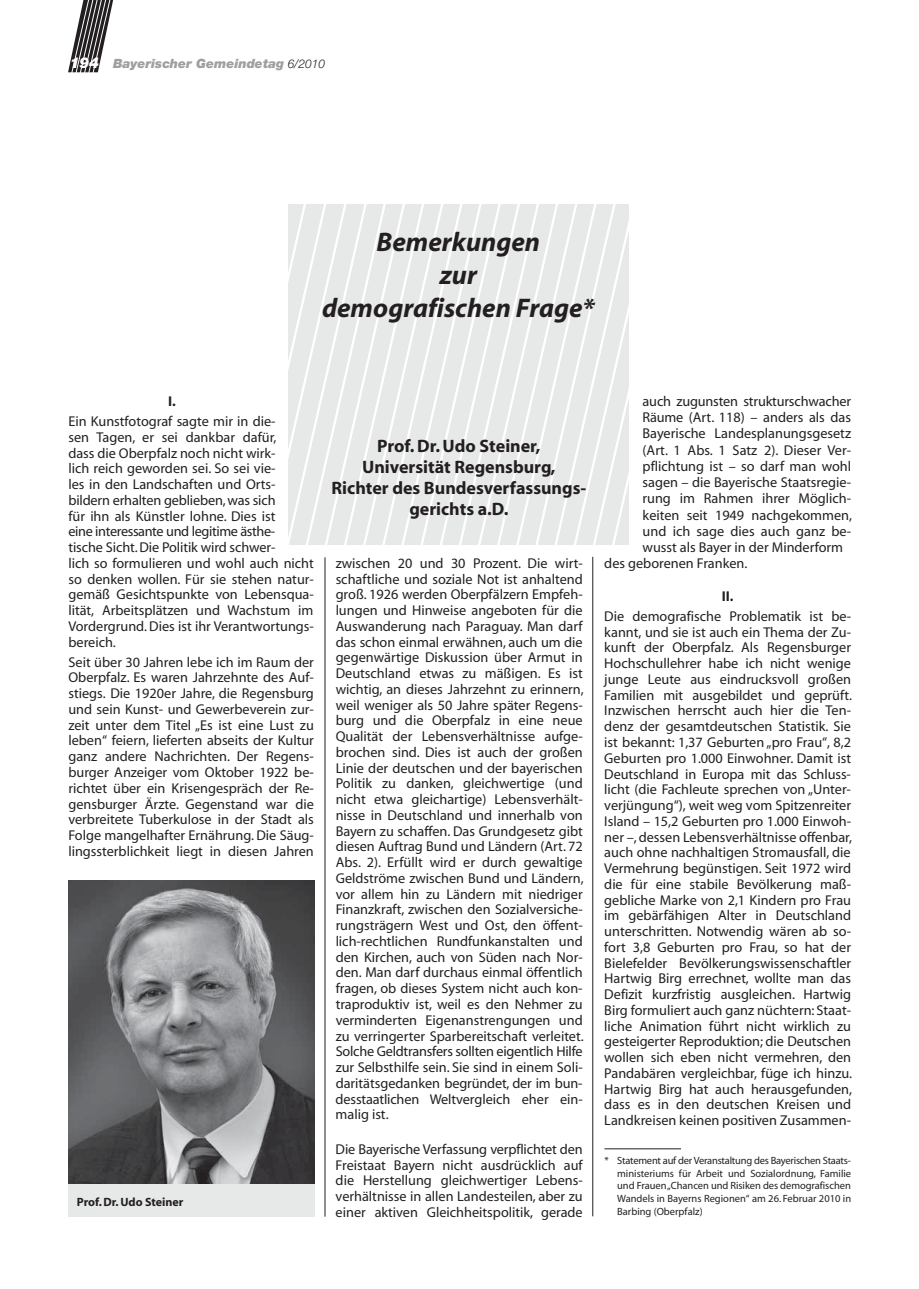
<style>
.page{position:relative;width:919px;height:1289px;background:#fff}
.page>*{position:absolute;margin:0;border:0;box-sizing:border-box;transform-origin:0 0}
.t1{font:italic 700 27px/33px "Myriad";color:#231f20;text-align:center}
.t2{font:700 18px/21px "Myriad";color:#231f20;text-align:center}
.t3{font:14.25px/15.8px "Myriad";color:#231f20;text-align:justify}
.t4{font:700 14.25px "Myriad";color:#231f20}
.t5{font:italic 900 12.75px "Helvetica Neue";color:#9d9fa1}
.t6{font:700 12px "Myriad";color:#231f20}
.t7{font:10.5px/12.8px "Myriad";color:#231f20;text-align:justify}
.s1{font-size:15px;color:#fff}
.s2{font-weight:300;font-size:12px;color:#231f20}
</style>
<div class="page">
<svg style="left:68px;top:0;width:45px;height:73px"></svg>
<svg style="left:288px;top:204px;width:19px;height:341px;background:#e9eaea"></svg>
<svg style="left:307px;top:204px;width:19px;height:498px"></svg>
<svg style="left:326px;top:204px;width:19px;height:341px;background:#e9eaea"></svg>
<svg style="left:345px;top:204px;width:19px;height:341px;background:#e9eaea"></svg>
<svg style="left:364px;top:204px;width:19px;height:341px;background:#e9eaea"></svg>
<svg style="left:383px;top:204px;width:20px;height:341px;background:#e9eaea"></svg>
<svg style="left:403px;top:204px;width:19px;height:341px;background:#e9eaea"></svg>
<svg style="left:422px;top:204px;width:19px;height:341px;background:#e9eaea"></svg>
<svg style="left:441px;top:204px;width:19px;height:341px;background:#e9eaea"></svg>
<svg style="left:460px;top:204px;width:19px;height:341px;background:#e9eaea"></svg>
<svg style="left:479px;top:204px;width:19px;height:341px;background:#e9eaea"></svg>
<svg style="left:498px;top:204px;width:19px;height:341px;background:#e9eaea"></svg>
<svg style="left:517px;top:204px;width:19px;height:341px;background:#e9eaea"></svg>
<svg style="left:536px;top:204px;width:20px;height:341px;background:#e9eaea"></svg>
<svg style="left:556px;top:204px;width:19px;height:341px;background:#e9eaea"></svg>
<svg style="left:575px;top:204px;width:19px;height:498px"></svg>
<svg style="left:594px;top:204px;width:35px;height:341px;background:#e9eaea"></svg>
<hr style="left:325px;top:557px;width:1px;height:659px;background:#231f20">
<hr style="left:592px;top:557px;width:1px;height:659px;background:#231f20">
<div style="left:68px;top:1182px;width:247px;height:34px;background:#e7e8e8"></div>
<img style="left:68px;top:880px;width:247px;height:303px">
<hr style="left:604px;top:1148px;width:77px;height:1px;background:#231f20">
<p class="t5" style="left:70px;top:59px;width:257px"><span class="s1">194</span> Bayerischer Gemeindetag <span class="s2">6/2010</span></p>
<h1 class="t1" style="left:322px;top:228px;width:274px">Bemerkungen<br>zur<br>demografischen Frage*</h1>
<p class="t4" style="left:168px;top:396px;width:9px">I.</p>
<p class="t3" style="left:68px;top:414px;width:247px;text-align:left">Ein Kunstfotograf sagte mir in die-<br>sen Tagen, er sei dankbar dafür,<br>dass die Oberpfalz noch nicht wirk-<br>lich reich geworden sei. So sei vie-<br>les in den Landschaften und Orts&shy;bildern erhalten geblieben, was sich<br>für ihn als Künstler lohne. Dies ist<br>eine interessante und legitime ästhe-<br>tische Sicht. Die Politik wird schwer-<br>lich so formulieren und wohl auch nicht so denken wollen. Für sie stehen natur&shy;gemäß Gesichtspunkte von Lebensqua&shy;lität, Arbeitsplätzen und Wachstum im Vordergrund. Dies ist ihr Verantwortungs&shy;bereich.</p>
<p class="t3" style="left:68px;top:655px;width:247px">Seit über 30 Jahren lebe ich im Raum der Oberpfalz. Es waren Jahrzehnte des Auf&shy;stiegs. Die 1920er Jahre, die Regensburg und sein Kunst- und Gewerbeverein zur&shy;zeit unter dem Titel „Es ist eine Lust zu leben“ feiern, lieferten abseits der Kultur ganz andere Nachrichten. Der Regens&shy;burger Anzeiger vom Oktober 1922 be&shy;richtet über ein Krisengespräch der Re&shy;gensburger Ärzte. Gegenstand war die verbreitete Tuberkulose in der Stadt als Folge mangelhafter Ernährung. Die Säug&shy;lingssterblichkeit liegt in diesen Jahren</p>
<p class="t6" style="left:77px;top:1197px;width:108px">Prof. Dr. Udo Steiner</p>
<p class="t2" style="left:331px;top:436px;width:256px">Prof. Dr. Udo Steiner,<br>Universität Regensburg,<br>Richter des Bundesverfassungs&shy;gerichts a.D.</p>
<p class="t3" style="left:335px;top:556px;width:249px">zwischen 20 und 30 Prozent. Die wirt&shy;schaftliche und soziale Not ist anhaltend groß. 1926 werden Oberpfälzern Empfeh&shy;lungen und Hinweise angeboten für die Auswanderung nach Paraguay. Man darf das schon einmal erwähnen, auch um die gegenwärtige Diskussion über Armut in Deutschland etwas zu mäßigen. Es ist wichtig, an dieses Jahrzehnt zu erinnern, weil weniger als 50 Jahre später Regens&shy;burg und die Oberpfalz in eine neue Qualität der Lebensverhältnisse aufge&shy;brochen sind. Dies ist auch der großen Linie der deutschen und der bayerischen Politik zu danken, gleichwertige (und nicht etwa gleichartige) Lebensverhält&shy;nisse in Deutschland und innerhalb von Bayern zu schaffen. Das Grundgesetz gibt diesen Auftrag Bund und Ländern (Art. 72<br>Abs. 2). Erfüllt wird er durch gewaltige Geldströme zwischen Bund und Ländern, vor allem hin zu Ländern mit niedriger Finanzkraft, zwischen den Sozialversiche&shy;rungsträgern West und Ost, den öffent&shy;lich-rechtlichen Rundfunkanstalten und den Kirchen, auch von Süden nach Nor&shy;den. Man darf durchaus einmal öffentlich fragen, ob dieses System nicht auch kon&shy;traproduktiv ist, weil es den Nehmer zu verminderten Eigenanstrengungen und zu verringerter Sparbereitschaft verleitet.<br>Solche Geldtransfers sollten eigentlich Hilfe zur Selbsthilfe sein. Sie sind in einem Soli&shy;daritätsgedanken begründet, der im bun&shy;desstaatlichen Weltvergleich eher ein&shy;malig ist.</p>
<p class="t3" style="left:335px;top:1142px;width:248px">Die Bayerische Verfassung verpflichtet den Freistaat Bayern nicht ausdrücklich auf die Herstellung gleichwertiger Lebens&shy;verhältnisse in allen Landesteilen, aber zu einer aktiven Gleichheitspolitik, gerade</p>
<p class="t3" style="left:642px;top:394px;width:210px">auch zugunsten strukturschwacher</p>
<p class="t3" style="left:642px;top:411px;width:210px">Räume (Art. 118) – anders als das</p>
<p class="t3" style="left:642px;top:427px;width:210px">Bayerische Landesplanungsgesetz</p>
<p class="t3" style="left:642px;top:443px;width:210px">(Art. 1 Abs. 1 Satz 2). Dieser Ver-</p>
<p class="t3" style="left:642px;top:459px;width:210px">pflichtung ist – so darf man wohl</p>
<p class="t3" style="left:642px;top:475px;width:210px">sagen – die Bayerische Staatsregie-</p>
<p class="t3" style="left:642px;top:492px;width:210px">rung im Rahmen ihrer Möglich-</p>
<p class="t3" style="left:642px;top:508px;width:211px">keiten seit 1949 nachgekommen,</p>
<p class="t3" style="left:642px;top:524px;width:210px">und ich sage dies auch ganz be-</p>
<p class="t3" style="left:642px;top:540px;width:202px">wusst als Bayer in der Minderform</p>
<p class="t3" style="left:604px;top:556px;width:145px">des geborenen Franken.</p>
<p class="t4" style="left:721px;top:590px;width:13px">II.</p>
<p class="t3" style="left:604px;top:609px;width:249px">Die demografische Problematik ist be&shy;kannt, und sie ist auch ein Thema der Zu&shy;kunft der Oberpfalz. Als Regensburger Hochschullehrer habe ich nicht wenige junge Leute aus eindrucksvoll großen Familien mit ausgebildet und geprüft.<br>Inzwischen herrscht auch hier die Ten&shy;denz der gesamtdeutschen Statistik. Sie ist bekannt: 1,37 Geburten „pro Frau“, 8,2<br>Geburten pro 1.000 Einwohner. Damit ist Deutschland in Europa mit das Schluss&shy;licht (die Fachleute sprechen von „Unter&shy;verjüngung“), weit weg vom Spitzenreiter Island – 15,2 Geburten pro 1.000 Einwoh&shy;ner –, dessen Lebensverhältnisse offenbar, auch ohne nachhaltigen Stromausfall, die Vermehrung begünstigen. Seit 1972 wird die für eine stabile Bevölkerung maß&shy;gebliche Marke von 2,1 Kindern pro Frau im gebärfähigen Alter in Deutschland unterschritten. Notwendig wären ab so&shy;fort 3,8 Geburten pro Frau, so hat der Bielefelder Bevölkerungswissenschaftler Hartwig Birg errechnet, wollte man das Defizit kurzfristig ausgleichen. Hartwig Birg formuliert auch ganz nüchtern: Staat&shy;liche Animation führt nicht wirklich zu gesteigerter Reproduktion; die Deutschen wollen sich eben nicht vermehren, den Pandabären vergleichbar, füge ich hinzu.<br>Hartwig Birg hat auch herausgefunden, dass es in den deutschen Kreisen und Landkreisen keinen positiven Zusammen-</p>
<p class="t7" style="left:617px;top:1154px;width:235px;text-indent:-13px">* Statement auf der Veranstaltung des Bayerischen Staats&shy;ministeriums für Arbeit und Sozialordnung, Familie und Frauen„Chancen und Risiken des demografischen Wandels in Bayerns Regionen“ am 26. Februar 2010 in Barbing (Oberpfalz)</p>
</div>
